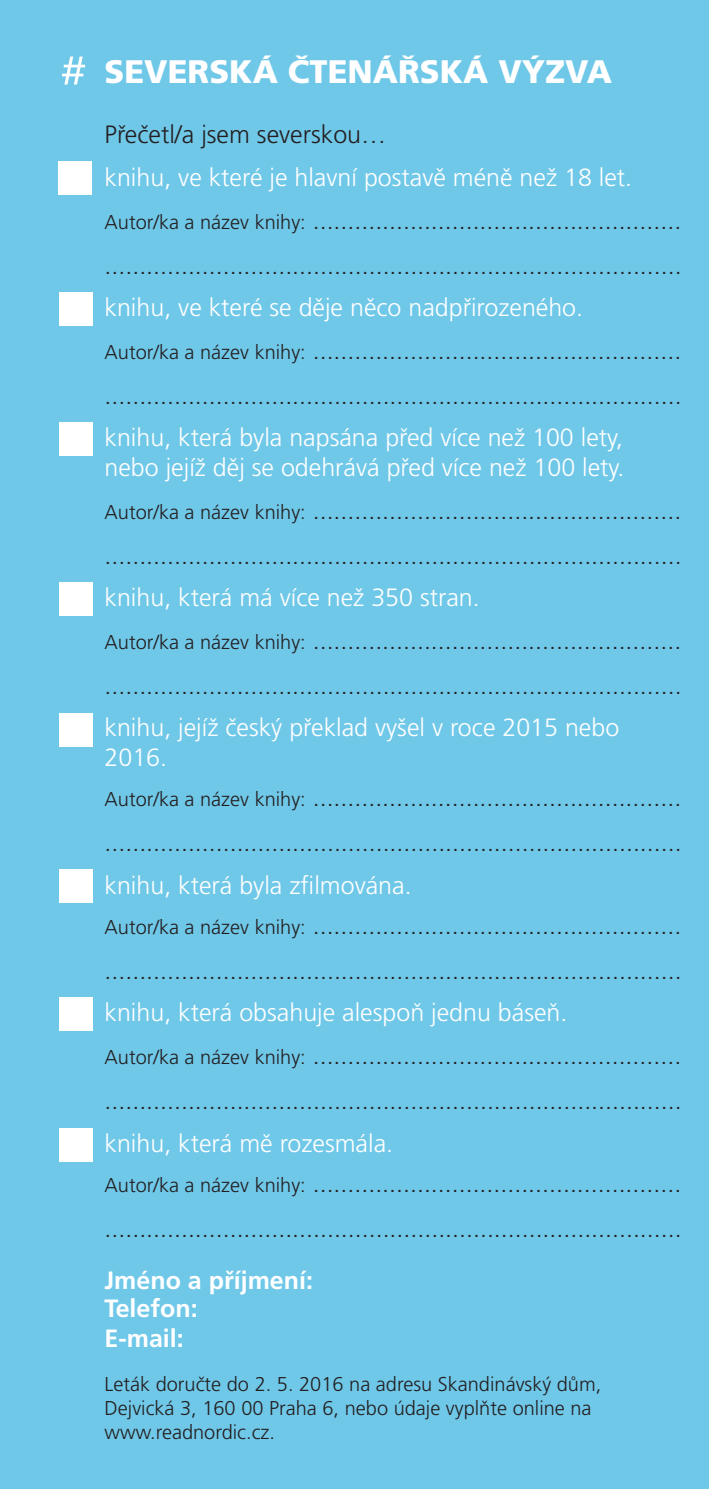
<style>
.page{position:relative;width:709px;height:1489px;background:#fff}
.page>*{position:absolute;margin:0;border:0;box-sizing:border-box;transform-origin:0 0}
.t1{font:900 32.5px "Frutiger CE";color:#fff}
.t2{font:300 25px/42.5px "Frutiger CE";color:#231f20}
.t3{font:300 25px/30px "Frutiger CE";color:#fff}
.t4{font:700 25px/27.5px "Frutiger CE";color:#fff}
.t5{font:300 20px/24px "Frutiger CE";color:#231f20}
.s1{color:#fff}
.s2{font-size:20px}
</style>
<div class="page">
<div style="left:0;top:0;width:709px;height:1488px;background:#70c8e9"></div>
<div style="left:58px;top:161px;width:34px;height:34px;background:#fff"></div>
<svg style="left:62px;top:57px;width:23px;height:28px"></svg>
<div style="left:59px;top:292px;width:33px;height:33px;background:#fff"></div>
<div style="left:59px;top:422px;width:33px;height:33px;background:#fff"></div>
<div style="left:59px;top:582px;width:33px;height:33px;background:#fff"></div>
<div style="left:59px;top:1128px;width:33px;height:33px;background:#fff"></div>
<div style="left:59px;top:713px;width:33px;height:33px;background:#fff"></div>
<div style="left:59px;top:868px;width:33px;height:34px;background:#fff"></div>
<div style="left:59px;top:997px;width:33px;height:33px;background:#fff"></div>
<h1 class="t1" style="left:105px;top:54px;width:509px">SEVERSKÁ ČTENÁŘSKÁ VÝZVA</h1>
<p class="t2" style="left:105px;top:113px;width:283px">Přečetl/a jsem severskou…</p>
<p class="t2" style="left:105px;top:156px;width:578px"><span class="s1">knihu, ve které je hlavní postavě méně než 18 let.<br></span><span class="s2">Autor/ka a název knihy:</span> .....................................................</p>
<p class="t2" style="left:105px;top:243px;width:578px">...................................................................................</p>
<p class="t2" style="left:105px;top:286px;width:578px"><span class="s1">knihu, ve které se děje něco nadpřirozeného.<br></span><span class="s2">Autor/ka a název knihy:</span> .....................................................</p>
<p class="t2" style="left:105px;top:373px;width:578px">...................................................................................</p>
<p class="t3" style="left:105px;top:422px;width:521px">knihu, která byla napsána před více než 100 lety, nebo jejíž děj se odehrává před více než 100 lety.</p>
<p class="t2" style="left:105px;top:487px;width:578px;line-height:45px"><span class="s2">Autor/ka a název knihy:</span> ..................................................... ...................................................................................</p>
<p class="t2" style="left:105px;top:576px;width:578px"><span class="s1">knihu, která má více než 350 stran.<br></span><span class="s2">Autor/ka a název knihy:</span> .....................................................</p>
<p class="t2" style="left:105px;top:663px;width:578px">...................................................................................</p>
<p class="t3" style="left:105px;top:712px;width:516px">knihu, jejíž český překlad vyšel v roce 2015 nebo<br>2016.</p>
<p class="t2" style="left:105px;top:775px;width:578px;line-height:45px"><span class="s2">Autor/ka a název knihy:</span> ..................................................... ...................................................................................</p>
<p class="t2" style="left:105px;top:865px;width:578px;line-height:40px"><span class="s1">knihu, která byla zfilmována.<br></span><span class="s2">Autor/ka a název knihy:</span> .....................................................</p>
<p class="t2" style="left:105px;top:948px;width:578px">...................................................................................</p>
<p class="t2" style="left:105px;top:991px;width:578px"><span class="s1">knihu, která obsahuje alespoň jednu báseň.<br></span><span class="s2">Autor/ka a název knihy:</span> .....................................................</p>
<p class="t2" style="left:105px;top:1078px;width:578px">...................................................................................</p>
<p class="t2" style="left:105px;top:1122px;width:578px;line-height:40px"><span class="s1">knihu, která mě rozesmála.<br></span><span class="s2">Autor/ka a název knihy:</span> .....................................................</p>
<p class="t2" style="left:105px;top:1206px;width:578px">...................................................................................</p>
<p class="t4" style="left:105px;top:1266px;width:210px">Jméno a příjmení:<br>Telefon:</p>
<p class="t4" style="left:105px;top:1323px;width:81px">E-mail:</p>
<p class="t5" style="left:105px;top:1371px;width:498px">Leták doručte do 2. 5. 2016 na adresu Skandinávský dům,<br>Dejvická 3, 160 00 Praha 6, nebo údaje vyplňte online na www.readnordic.cz.</p>
</div>
